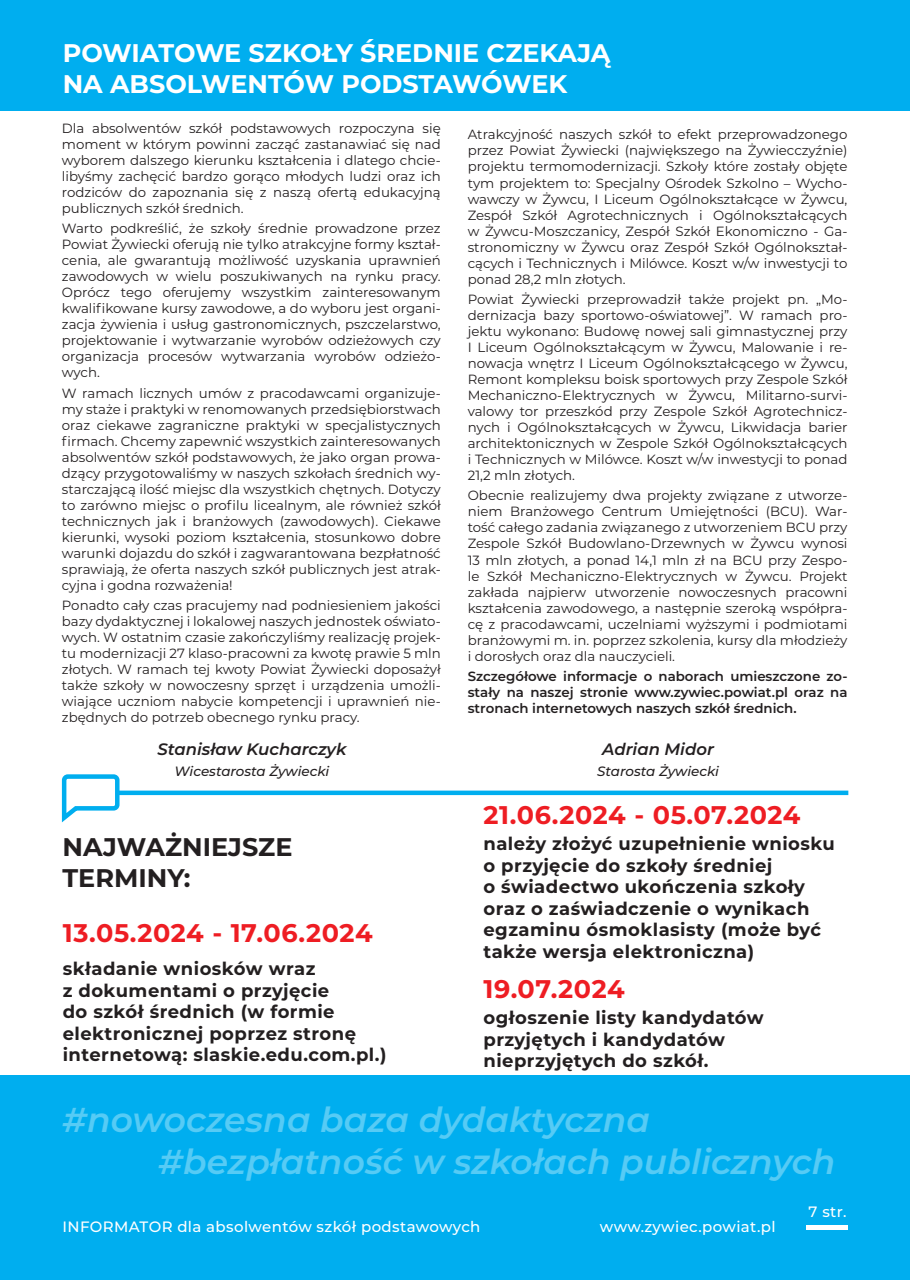
<style>
.page{position:relative;width:910px;height:1280px;background:#fff}
.page>*{position:absolute;margin:0;border:0;box-sizing:border-box;transform-origin:0 0}
.t1{font:italic 600 34.5px/41.8px "Montserrat";color:#56cbf5}
.t2{font:700 25.5px/30.6px "Montserrat";color:#fff}
.t3{font:700 25.5px "Montserrat";letter-spacing:.025em;color:#ee1d23}
.t4{font:700 25.5px/30.6px "Montserrat";color:#231f20}
.t5{font:700 18px/21.6px "Montserrat";letter-spacing:.025em;color:#231f20}
.t6{font:italic 600 16.5px "Montserrat";color:#231f20}
.t7{font:500 15px "Montserrat";letter-spacing:.025em;color:#fff}
.t8{font:italic 500 13.5px "Montserrat";letter-spacing:-.005em;color:#231f20}
.t9{font:13.35px/16px "Montserrat";color:#231f20;text-align:justify}
.t10{font:600 13.35px/16px "Montserrat";color:#231f20;text-align:justify}
</style>
<div class="page">
<div style="left:0;top:1075px;width:910px;height:205px;background:#00aeef"></div>
<hr style="left:806px;top:1225px;width:41px;height:4px;background:#fff">
<div style="left:0;top:0;width:910px;height:111px;background:#00aeef"></div>
<div style="left:63px;top:790px;width:785px;height:5px;background:#00aeef"></div>
<svg style="left:61px;top:774px;width:61px;height:49px"></svg>
<h2 class="t2" style="left:63px;top:36px;width:549px">POWIATOWE SZKOŁY ŚREDNIE CZEKAJĄ<br>NA ABSOLWENTÓW PODSTAWÓWEK</h2>
<p class="t9" style="left:62px;top:120px;width:380px">Dla absolwentów szkół podstawowych rozpoczyna się moment w którym powinni zacząć zastanawiać się nad wyborem dalszego kierunku kształcenia i dlatego chcie&shy;libyśmy zachęcić bardzo gorąco młodych ludzi oraz ich rodziców do zapoznania się z naszą ofertą edukacyjną publicznych szkół średnich.</p>
<p class="t9" style="left:62px;top:220px;width:380px">Warto podkreślić, że szkoły średnie prowadzone przez Powiat Żywiecki oferują nie tylko atrakcyjne formy kształ&shy;cenia, ale gwarantują możliwość uzyskania uprawnień zawodowych w wielu poszukiwanych na rynku pracy.<br>Oprócz tego oferujemy wszystkim zainteresowanym kwalifikowane kursy zawodowe, a do wyboru jest organi&shy;zacja żywienia i usług gastronomicznych, pszczelarstwo, projektowanie i wytwarzanie wyrobów odzieżowych czy organizacja procesów wytwarzania wyrobów odzieżo&shy;wych.</p>
<p class="t9" style="left:62px;top:384px;width:380px">W ramach licznych umów z pracodawcami organizuje&shy;my staże i praktyki w renomowanych przedsiębiorstwach oraz ciekawe zagraniczne praktyki w specjalistycznych firmach. Chcemy zapewnić wszystkich zainteresowanych absolwentów szkół podstawowych, że jako organ prowa&shy;dzący przygotowaliśmy w naszych szkołach średnich wy&shy;starczającą ilość miejsc dla wszystkich chętnych. Dotyczy to zarówno miejsc o profilu licealnym, ale również szkół technicznych jak i branżowych (zawodowych). Ciekawe kierunki, wysoki poziom kształcenia, stosunkowo dobre warunki dojazdu do szkół i zagwarantowana bezpłatność sprawiają, że oferta naszych szkół publicznych jest atrak&shy;cyjna i godna rozważenia!</p>
<p class="t9" style="left:62px;top:597px;width:380px">Ponadto cały czas pracujemy nad podniesieniem jakości bazy dydaktycznej i lokalowej naszych jednostek oświato&shy;wych. W ostatnim czasie zakończyliśmy realizację projek&shy;tu modernizacji 27 klaso-pracowni za kwotę prawie 5 mln złotych. W ramach tej kwoty Powiat Żywiecki doposażył także szkoły w nowoczesny sprzęt i urządzenia umożli&shy;wiające uczniom nabycie kompetencji i uprawnień nie&shy;zbędnych do potrzeb obecnego rynku pracy.</p>
<p class="t6" style="left:157px;top:737px;width:191px">Stanisław Kucharczyk</p>
<p class="t8" style="left:175px;top:761px;width:156px">Wicestarosta Żywiecki</p>
<h2 class="t4" style="left:63px;top:830px;width:232px">NAJWAŻNIEJSZE<br>TERMINY:</h2>
<h2 class="t3" style="left:63px;top:915px;width:311px">13.05.2024 - 17.06.2024</h2>
<h3 class="t5" style="left:63px;top:957px;width:325px">składanie wniosków wraz<br>z dokumentami o przyjęcie<br>do szkół średnich (w formie elektronicznej poprzez stronę internetową: slaskie.edu.com.pl.)</h3>
<p class="t9" style="left:468px;top:126px;width:381px">Atrakcyjność naszych szkół to efekt przeprowadzonego przez Powiat Żywiecki (największego na Żywiecczyźnie) projektu termomodernizacji. Szkoły które zostały objęte tym projektem to: Specjalny Ośrodek Szkolno – Wycho&shy;wawczy w Żywcu, I Liceum Ogólnokształcące w Żywcu, Zespół Szkół Agrotechnicznych i Ogólnokształcących w Żywcu-Moszczanicy, Zespół Szkół Ekonomiczno - Ga&shy;stronomiczny w Żywcu oraz Zespół Szkół Ogólnokształ&shy;cących i Technicznych i Milówce. Koszt w/w inwestycji to ponad 28,2 mln złotych.</p>
<p class="t9" style="left:468px;top:291px;width:381px">Powiat Żywiecki przeprowadził także projekt pn. „Mo&shy;dernizacja bazy sportowo-oświatowej”. W ramach pro&shy;jektu wykonano: Budowę nowej sali gimnastycznej przy I Liceum Ogólnokształcącym w Żywcu, Malowanie i re&shy;nowacja wnętrz I Liceum Ogólnokształcącego w Żywcu, Remont kompleksu boisk sportowych przy Zespole Szkół Mechaniczno-Elektrycznych w Żywcu, Militarno-survi&shy;valowy tor przeszkód przy Zespole Szkół Agrotechnicz&shy;nych i Ogólnokształcących w Żywcu, Likwidacja barier architektonicznych w Zespole Szkół Ogólnokształcących i Technicznych w Milówce. Koszt w/w inwestycji to ponad 21,2 mln złotych.</p>
<p class="t9" style="left:468px;top:487px;width:381px">Obecnie realizujemy dwa projekty związane z utworze&shy;niem Branżowego Centrum Umiejętności (BCU). War&shy;tość całego zadania związanego z utworzeniem BCU przy Zespole Szkół Budowlano-Drzewnych w Żywcu wynosi 13 mln złotych, a ponad 14,1 mln zł na BCU przy Zespo&shy;le Szkół Mechaniczno-Elektrycznych w Żywcu. Projekt zakłada najpierw utworzenie nowoczesnych pracowni kształcenia zawodowego, a następnie szeroką współpra&shy;cę z pracodawcami, uczelniami wyższymi i podmiotami branżowymi m. in. poprzez szkolenia, kursy dla młodzieży i dorosłych oraz dla nauczycieli.</p>
<p class="t10" style="left:468px;top:667px;width:381px">Szczegółowe informacje o naborach umieszczone zo&shy;stały na naszej stronie www.zywiec.powiat.pl oraz na stronach internetowych naszych szkół średnich.</p>
<p class="t6" style="left:602px;top:737px;width:113px">Adrian Midor</p>
<p class="t8" style="left:597px;top:761px;width:123px">Starosta Żywiecki</p>
<h2 class="t3" style="left:483px;top:797px;width:319px">21.06.2024 - 05.07.2024</h2>
<h3 class="t5" style="left:483px;top:832px;width:353px">należy złożyć uzupełnienie wniosku o przyjęcie do szkoły średniej<br>o świadectwo ukończenia szkoły oraz o zaświadczenie o wynikach egzaminu ósmoklasisty (może być także wersja elektroniczna)</h3>
<h2 class="t3" style="left:483px;top:971px;width:143px">19.07.2024</h2>
<h3 class="t5" style="left:483px;top:1006px;width:282px">ogłoszenie listy kandydatów przyjętych i kandydatów nieprzyjętych do szkół.</h3>
<h1 class="t1" style="left:159px;top:1098px;width:678px;text-indent:-96px">#nowoczesna baza dydaktyczna #bezpłatność w szkołach publicznych</h1>
<p class="t7" style="left:63px;top:1216px;width:419px">INFORMATOR dla absolwentów szkół podstawowych</p>
<p class="t7" style="left:600px;top:1216px;width:177px">www.zywiec.powiat.pl</p>
<p class="t7" style="left:809px;top:1202px;width:40px">7 str.</p>
</div>
